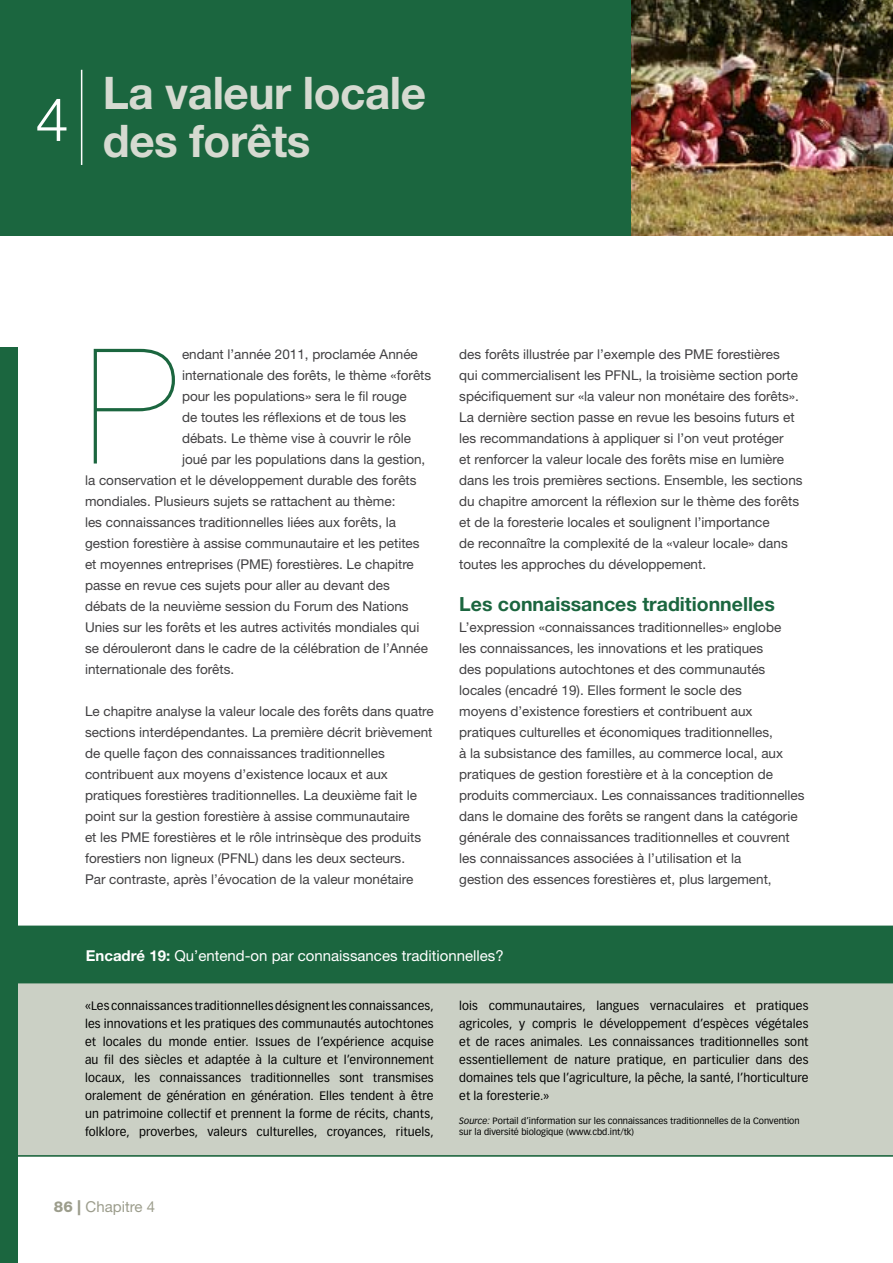
<style>
.page{position:relative;width:893px;height:1263px;background:#fff}
.page>*{position:absolute;margin:0;border:0;box-sizing:border-box;transform-origin:0 0}
.t1{font:200 160.5px "Helvetica Neue";color:#1b663f}
.t2{font:300 60px "Helvetica Neue";color:#fff}
.t3{font:700 45px/48px "Helvetica Neue";letter-spacing:-.01em;color:#d6dad1}
.t4{font:700 19.5px "Helvetica Neue";color:#1b663f}
.t5{font:15px "Helvetica Neue";color:#fff}
.t6{font:15px "Helvetica Neue";color:#9c9d8c}
.t7{font:13.5px/21px "Helvetica Neue";color:#414042}
.t8{font:12px/18px "Vectora LH";letter-spacing:.01em;color:#000;text-align:justify}
.t9{font:9px/10.8px "Vectora LH";color:#000}
.s1{font-weight:700}
.s2{font-style:italic}
.s3{font-weight:800}
</style>
<div class="page">
<img style="left:630px;top:0;width:263px;height:235px">
<div style="left:0;top:0;width:630px;height:235px;background:#1b663f"></div>
<hr style="left:81px;top:70px;width:1px;height:95px;background:#fff">
<div style="left:0;top:952px;width:893px;height:204px;background:#cbd0c5"></div>
<div style="left:17px;top:925px;width:876px;height:58px;background:#1b663f"></div>
<hr style="left:1px;top:1155px;width:892px;height:1px;background:#1b663f">
<div style="left:0;top:347px;width:17px;height:916px;background:#1b663f"></div>
<h2 class="t2" style="left:36px;top:83px;width:35px">4</h2>
<h3 class="t3" style="left:103px;top:68px;width:325px">La valeur locale des forêts</h3>
<h1 class="t1" style="left:85px;top:314px;width:94px">P</h1>
<p class="t7" style="left:182px;top:343px;width:237px">endant l’année 2011, proclamée Année</p>
<p class="t7" style="left:182px;top:364px;width:251px">internationale des forêts, le thème «forêts</p>
<p class="t7" style="left:182px;top:385px;width:226px">pour les populations» sera le fil rouge</p>
<p class="t7" style="left:182px;top:406px;width:226px">de toutes les réflexions et de tous les</p>
<p class="t7" style="left:182px;top:427px;width:231px">débats. Le thème vise à couvrir le rôle</p>
<p class="t7" style="left:182px;top:448px;width:245px">joué par les populations dans la gestion,</p>
<p class="t7" style="left:85px;top:469px;width:333px">la conservation et le développement durable des forêts</p>
<p class="t7" style="left:85px;top:490px;width:312px">mondiales. Plusieurs sujets se rattachent au thème:</p>
<p class="t7" style="left:85px;top:511px;width:313px">les connaissances traditionnelles liées aux forêts, la</p>
<p class="t7" style="left:85px;top:532px;width:336px">gestion forestière à assise communautaire et les petites</p>
<p class="t7" style="left:85px;top:553px;width:330px">et moyennes entreprises (PME) forestières. Le chapitre</p>
<p class="t7" style="left:85px;top:574px;width:306px">passe en revue ces sujets pour aller au devant des</p>
<p class="t7" style="left:85px;top:595px;width:325px">débats de la neuvième session du Forum des Nations</p>
<p class="t7" style="left:85px;top:616px;width:336px">Unies sur les forêts et les autres activités mondiales qui</p>
<p class="t7" style="left:85px;top:637px;width:345px">se dérouleront dans le cadre de la célébration de l’Année</p>
<p class="t7" style="left:85px;top:658px;width:151px">internationale des forêts.</p>
<p class="t7" style="left:85px;top:700px;width:350px">Le chapitre analyse la valeur locale des forêts dans quatre sections interdépendantes. La première décrit brièvement de quelle façon des connaissances traditionnelles contribuent aux moyens d’existence locaux et aux pratiques forestières traditionnelles. La deuxième fait le point sur la gestion forestière à assise communautaire<br>et les PME forestières et le rôle intrinsèque des produits forestiers non ligneux (PFNL) dans les deux secteurs.<br>Par contraste, après l’évocation de la valeur monétaire</p>
<p class="t7" style="left:459px;top:343px;width:345px">des forêts illustrée par l’exemple des PME forestières<br>qui commercialisent les PFNL, la troisième section porte spécifiquement sur «la valeur non monétaire des forêts».<br>La dernière section passe en revue les besoins futurs et les recommandations à appliquer si l’on veut protéger<br>et renforcer la valeur locale des forêts mise en lumière dans les trois premières sections. Ensemble, les sections du chapitre amorcent la réflexion sur le thème des forêts et de la foresterie locales et soulignent l’importance<br>de reconnaître la complexité de la «valeur locale» dans toutes les approches du développement.</p>
<h3 class="t4" style="left:459px;top:591px;width:317px">Les connaissances traditionnelles</h3>
<p class="t7" style="left:459px;top:616px;width:347px">L’expression «connaissances traditionnelles» englobe<br>les connaissances, les innovations et les pratiques<br>des populations autochtones et des communautés locales (encadré 19). Elles forment le socle des<br>moyens d’existence forestiers et contribuent aux pratiques culturelles et économiques traditionnelles,<br>à la subsistance des familles, au commerce local, aux pratiques de gestion forestière et à la conception de produits commerciaux. Les connaissances traditionnelles dans le domaine des forêts se rangent dans la catégorie générale des connaissances traditionnelles et couvrent les connaissances associées à l’utilisation et la<br>gestion des essences forestières et, plus largement,</p>
<p class="t5" style="left:86px;top:946px;width:419px"><span class="s1">Encadré 19:</span> Qu’entend-on par connaissances traditionnelles?</p>
<p class="t8" style="left:85px;top:997px;width:350px">«Les connaissances traditionnelles désignent les connaissances, les innovations et les pratiques des communautés autochtones et locales du monde entier. Issues de l’expérience acquise au fil des siècles et adaptée à la culture et l’environnement locaux, les connaissances traditionnelles sont transmises oralement de génération en génération. Elles tendent à être un patrimoine collectif et prennent la forme de récits, chants, folklore, proverbes, valeurs culturelles, croyances, rituels,</p>
<p class="t8" style="left:459px;top:997px;width:351px">lois communautaires, langues vernaculaires et pratiques agricoles, y compris le développement d’espèces végétales et de races animales. Les connaissances traditionnelles sont essentiellement de nature pratique, en particulier dans des domaines tels que l’agriculture, la pêche, la santé, l’horticulture et la foresterie.»</p>
<p class="t9" style="left:459px;top:1115px;width:342px"><span class="s2">Source:</span> Portail d’information sur les connaissances traditionnelles de la Convention sur la diversité biologique (www.cbd.int/tk)</p>
<p class="t6" style="left:54px;top:1198px;width:103px"><span class="s3">86 |</span> Chapitre 4</p>
</div>
